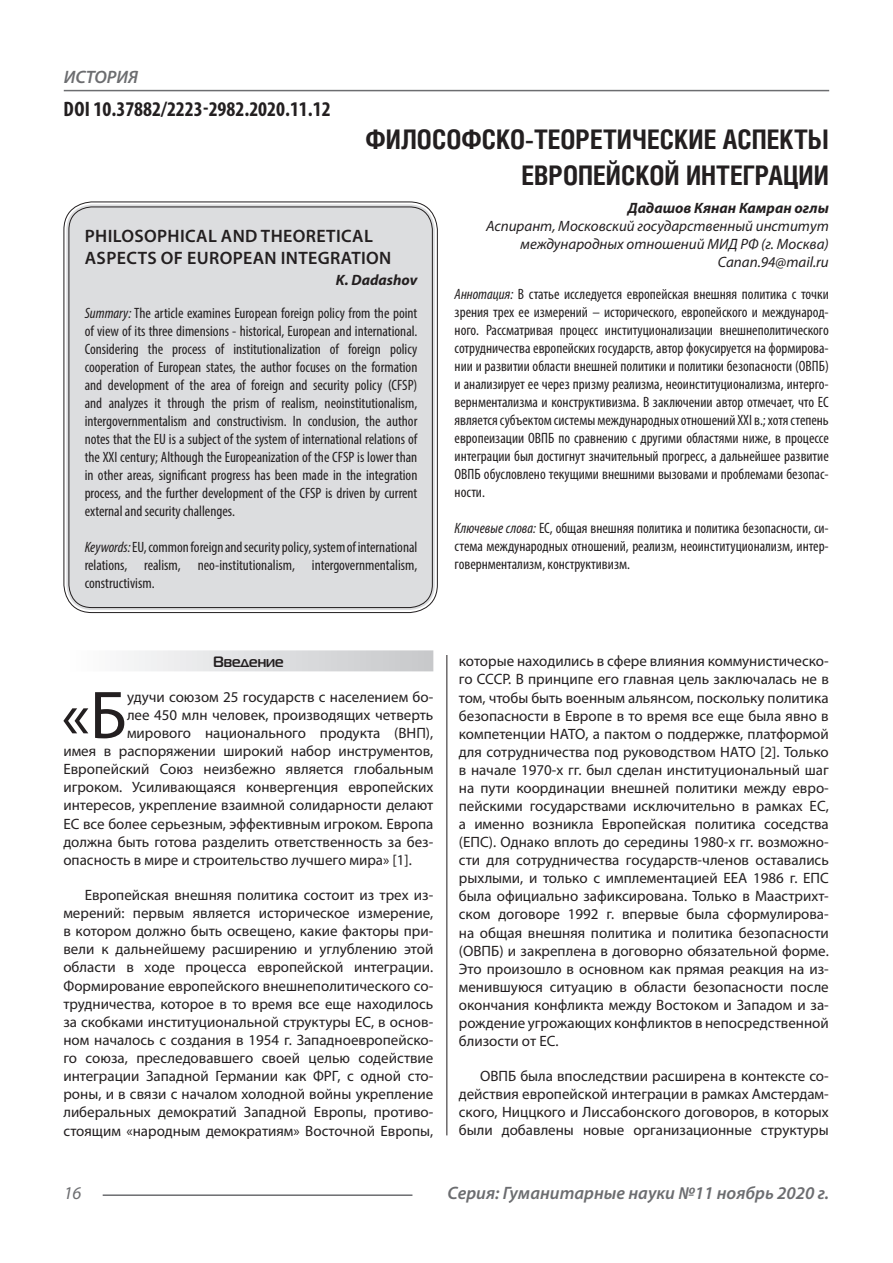
<style>
.page{position:relative;width:893px;height:1263px;background:#fff}
.page>*{position:absolute;margin:0;border:0;box-sizing:border-box;transform-origin:0 0}
.Статья_текст_первый{font:67.95px "Myriad Pro";color:#231f20}
.Статья_название{font:700 27px/36px "Helios Cond C";color:#231f20;text-align:right}
.ДОИ{font:700 condensed 21px "Myriad Pro";color:#231f20}
.Статья_название_англ{font:600 18px/21.6px "Myriad Pro";letter-spacing:.02em;color:#231f20}
.t1{font:italic 600 18px "Myriad Pro";color:#6c6d70}
.t2{font:italic 18px "Myriad Pro";color:#6c6d70}
.Статья_текст{font:15px/18px "Myriad Pro";color:#231f20;text-align:justify}
.Статья_аннотация_тек{font:condensed 15px/18px "Myriad Pro";color:#231f20;text-align:justify}
.Статья_аннотация_анг{font:condensed 15px/18px "Myriad Pro";color:#231f20;text-align:justify}
.Статья_текст_первый-2{font:15px "Myriad Pro";color:#231f20}
.Статья_автор_инфо{font:italic 15px/18px "Myriad Pro";color:#231f20;text-align:right}
.Статья_автор_инфо-2{font:italic 700 15px "Myriad Pro";color:#231f20}
.Статья_автор_англ{font:italic 700 15px "Myriad Pro";color:#231f20}
.Статья_подзаголовок{font:700 15px "Magistral C";color:#231f20}
.s1{font-style:italic}
</style>
<div class="page">
<hr style="left:446px;top:128px;width:1px;height:1007px;background:#231f20">
<hr style="left:103px;top:1194px;width:309px;height:2px;background:#6c6d70">
<hr style="left:64px;top:90px;width:765px;height:1px;background:#6c6d70">
<div style="left:66px;top:204px;width:369px;height:406px;background:#dcdddf;border-radius:26px"></div>
<div style="left:63px;top:650px;width:370px;height:21px;background:linear-gradient(to right,#fefeff,#c6c8ca)"></div>
<p class="t1" style="left:64px;top:66px;width:76px">ИСТОРИЯ</p>
<p class="ДОИ" style="left:64px;top:96px;width:269px">DOI 10.37882/2223-2982.2020.11.12</p>
<p class="Статья_название" style="left:365px;top:121px;width:465px">ФИЛОСОФСКО-ТЕОРЕТИЧЕСКИЕ АСПЕКТЫ<br>ЕВРОПЕЙСКОЙ ИНТЕГРАЦИИ</p>
<p class="Статья_автор_инфо-2" style="left:628px;top:198px;width:203px">Дадашов Кянан Камран оглы</p>
<p class="Статья_автор_инфо" style="left:486px;top:216px;width:344px">Аспирант, Московский государственный институт международных отношений МИД РФ (г. Москва)</p>
<p class="Статья_автор_инфо" style="left:718px;top:252px;width:113px">Canan.94@mail.ru</p>
<p class="Статья_аннотация_тек" style="left:455px;top:284px;width:376px"><span class="s1">Аннотация:</span> В статье исследуется европейская внешняя политика с точки зрения трех ее измерений – исторического, европейского и международ&shy;ного. Рассматривая процесс институционализации внешнеполитического сотрудничества европейских государств, автор фокусируется на формирова&shy;нии и развитии области внешней политики и политики безопасности (ОВПБ) и анализирует ее через призму реализма, неоинституционализма, интерго&shy;вернментализма и конструктивизма. В заключении автор отмечает, что ЕС является субъектом системы международных отношений XXI в.; хотя степень европеизации ОВПБ по сравнению с другими областями ниже, в процессе интеграции был достигнут значительный прогресс, а дальнейшее развитие ОВПБ обусловлено текущими внешними вызовами и проблемами безопас&shy;ности.</p>
<p class="Статья_аннотация_тек" style="left:455px;top:518px;width:376px"><span class="s1">Ключевые слова:</span> ЕС, общая внешняя политика и политика безопасности, си&shy;стема международных отношений, реализм, неоинституционализм, интер&shy;говернментализм, конструктивизм.</p>
<p class="Статья_название_англ" style="left:85px;top:225px;width:308px">PHILOSOPHICAL AND THEORETICAL<br>ASPECTS OF EUROPEAN INTEGRATION</p>
<p class="Статья_автор_англ" style="left:336px;top:271px;width:83px">K. Dadashov</p>
<p class="Статья_аннотация_анг" style="left:85px;top:304px;width:334px"><span class="s1">Summary:</span> The article examines European foreign policy from the point of view of its three dimensions - historical, European and international.<br>Considering the process of institutionalization of foreign policy cooperation of European states, the author focuses on the formation and development of the area of foreign and security policy (CFSP) and analyzes it through the prism of realism, neoinstitutionalism, intergovernmentalism and constructivism. In conclusion, the author notes that the EU is a subject of the system of international relations of the XXI century; Although the Europeanization of the CFSP is lower than in other areas, significant progress has been made in the integration process, and the further development of the CFSP is driven by current external and security challenges.</p>
<p class="Статья_аннотация_анг" style="left:85px;top:538px;width:334px"><span class="s1">Keywords:</span> EU, common foreign and security policy, system of international relations, realism, neo-institutionalism, intergovernmentalism, constructivism.</p>
<p class="Статья_подзаголовок" style="left:213px;top:653px;width:72px">Введение</p>
<p class="Статья_текст_первый" style="left:61px;top:673px;width:67px">«Б</p>
<p class="Статья_текст_первый-2" style="left:127px;top:688px;width:308px">удучи союзом 25 государств с населением бо-</p>
<p class="Статья_текст_первый-2" style="left:127px;top:706px;width:308px">лее 450 млн человек, производящих четверть</p>
<p class="Статья_текст_первый-2" style="left:127px;top:724px;width:308px">мирового национального продукта (ВНП),</p>
<p class="Статья_текст_первый-2" style="left:63px;top:742px;width:371px">имея в распоряжении широкий набор инструментов,</p>
<p class="Статья_текст_первый-2" style="left:63px;top:760px;width:371px">Европейский Союз неизбежно является глобальным</p>
<p class="Статья_текст_первый-2" style="left:63px;top:778px;width:371px">игроком. Усиливающаяся конвергенция европейских</p>
<p class="Статья_текст_первый-2" style="left:63px;top:796px;width:371px">интересов, укрепление взаимной солидарности делают</p>
<p class="Статья_текст_первый-2" style="left:63px;top:814px;width:371px">ЕС все более серьезным, эффективным игроком. Европа</p>
<p class="Статья_текст_первый-2" style="left:63px;top:832px;width:371px">должна быть готова разделить ответственность за без-</p>
<p class="Статья_текст_первый-2" style="left:63px;top:850px;width:350px">опасность в мире и строительство лучшего мира» [1].</p>
<p class="Статья_текст" style="left:63px;top:885px;width:371px;text-indent:21px">Европейская внешняя политика состоит из трех из&shy;мерений: первым является историческое измерение, в котором должно быть освещено, какие факторы при&shy;вели к дальнейшему расширению и углублению этой области в ходе процесса европейской интеграции.<br>Формирование европейского внешнеполитического со&shy;трудничества, которое в то время все еще находилось за скобками институциональной структуры ЕС, в основ&shy;ном началось с создания в 1954 г. Западноевропейско&shy;го союза, преследовавшего своей целью содействие интеграции Западной Германии как ФРГ, с одной сто&shy;роны, и в связи с началом холодной войны укрепление либеральных демократий Западной Европы, противо&shy;стоящим «народным демократиям» Восточной Европы,</p>
<p class="Статья_текст" style="left:459px;top:652px;width:371px">которые находились в сфере влияния коммунистическо&shy;го СССР. В принципе его главная цель заключалась не в том, чтобы быть военным альянсом, поскольку политика безопасности в Европе в то время все еще была явно в компетенции НАТО, а пактом о поддержке, платформой для сотрудничества под руководством НАТО [2]. Только в начале 1970-х гг. был сделан институциональный шаг на пути координации внешней политики между евро&shy;пейскими государствами исключительно в рамках ЕС, а именно возникла Европейская политика соседства (ЕПС). Однако вплоть до середины 1980-х гг. возможно&shy;сти для сотрудничества государств-членов оставались рыхлыми, и только с имплементацией ЕЕА 1986 г. ЕПС была официально зафиксирована. Только в Маастрихт&shy;ском договоре 1992 г. впервые была сформулирова&shy;на общая внешняя политика и политика безопасности (ОВПБ) и закреплена в договорно обязательной форме.<br>Это произошло в основном как прямая реакция на из&shy;менившуюся ситуацию в области безопасности после окончания конфликта между Востоком и Западом и за&shy;рождение угрожающих конфликтов в непосредственной близости от ЕС.</p>
<p class="Статья_текст" style="left:459px;top:1067px;width:371px;text-indent:21px">ОВПБ была впоследствии расширена в контексте со&shy;действия европейской интеграции в рамках Амстердам&shy;ского, Ниццкого и Лиссабонского договоров, в которых были добавлены новые организационные структуры</p>
<p class="t2" style="left:64px;top:1182px;width:19px">16</p>
<p class="t1" style="left:448px;top:1182px;width:383px">Серия: Гуманитарные науки №11 ноябрь 2020 г.</p>
</div>
